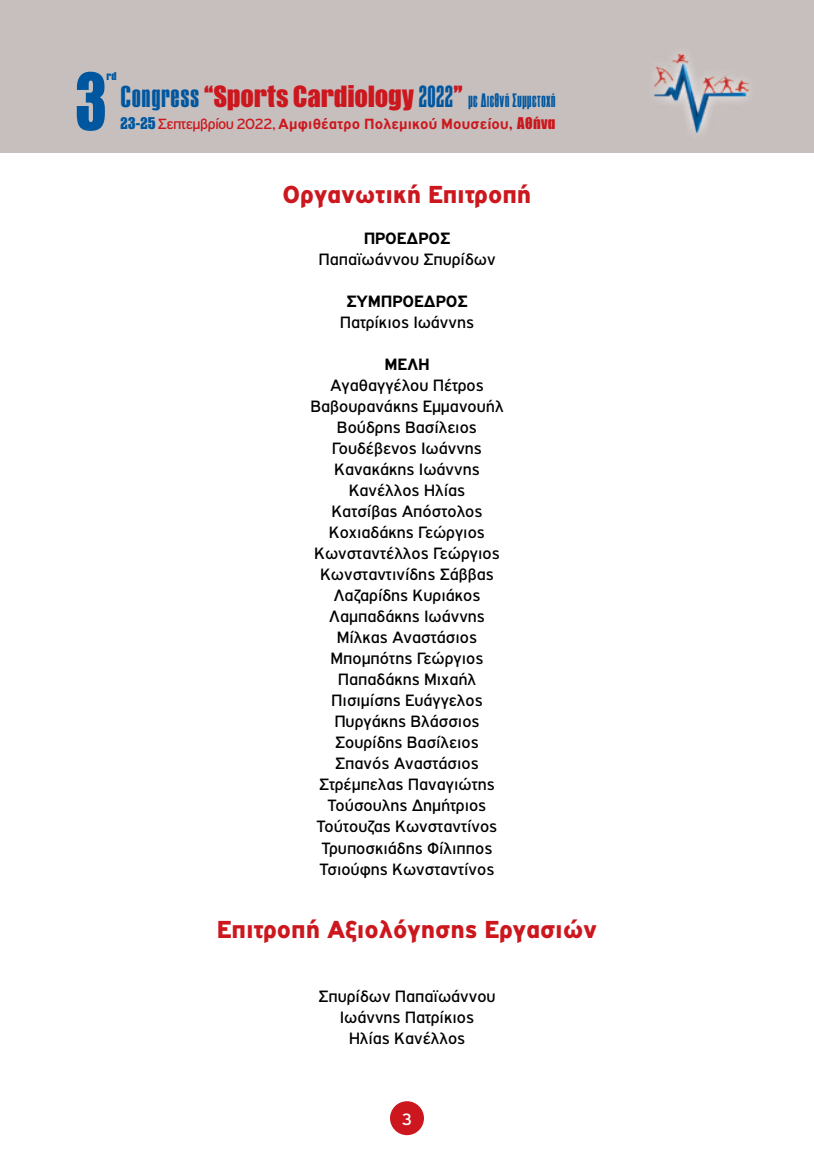
<style>
.page{position:relative;width:814px;height:1166px;background:#fff}
.page>*{position:absolute;margin:0;border:0;box-sizing:border-box;transform-origin:0 0}
.t1{font:900 76.48px "PF Fusion Sans";color:#0057a0;scale:.85 1}
.t2{font:900 28.35px "PF Fusion Sans";letter-spacing:-.01em;color:#cc171e}
.t3{font:900 26.25px "PF Highway Gothic";color:#cc171e}
.t4{font:300 18.2px "PF Fusion Sans";letter-spacing:.01em;color:#0057a0}
.t5{font:17.5px/21px "PF Highway Gothic";color:#000;text-align:center}
.t6{font:700 17.5px "PF Highway Gothic";color:#000}
.t7{font:17.5px "PF Highway Gothic";color:#fff}
.t8{font:700 15.75px "PF Highway Gothic";letter-spacing:.015em;color:#cc171e}
.t9{font:900 10.5px "PF Fusion Sans";color:#0057a0}
.s1{font-weight:300;font-size:28.18px;color:#0057a0}
.s2{font-weight:300;color:#0057a0}
.s3{font-family:"PF Fusion Sans";font-weight:900;color:#0057a0}
.s4{font-weight:400}
.s5{font-family:"PF Fusion Sans";font-weight:900}
</style>
<div class="page">
<div style="left:0;top:0;width:814px;height:152px;background:#c6bfbd"></div>
<div style="left:390px;top:1101px;width:34px;height:34px;background:#cc171e;border-radius:50%"></div>
<img style="left:553px;top:53px;width:245px;height:100px">
<h1 class="t1" style="left:74px;top:54px;width:40px">3</h1>
<p class="t9" style="left:106px;top:69px;width:11px">rd</p>
<h2 class="t2" style="left:120px;top:79px;width:344px"><span class="s1">CONGRESS</span>“Sports Cardiology <span class="s2">2022</span>”</h2>
<p class="t8" style="left:120px;top:115px;width:437px"><span class="s3">23-25</span> <span class="s4">Σεπτεμβρίου 2022,</span> Αμφιθέατρο Πολεμικού Μουσείου, <span class="s5">Αθήνα</span></p>
<p class="t4" style="left:468px;top:90px;width:89px">ΜΕ ΔΙΕΘΝΉ ΣΥΜΜΕΤΟΧΉ</p>
<h3 class="t3" style="left:282px;top:180px;width:250px">Οργανωτική Επιτροπή</h3>
<p class="t6" style="left:363px;top:229px;width:88px">ΠΡΟΕΔΡΟΣ</p>
<p class="t5" style="left:318px;top:249px;width:179px">Παπαϊωάννου Σπυρίδων</p>
<p class="t6" style="left:346px;top:292px;width:123px">ΣΥΜΠΡΟΕΔΡΟΣ</p>
<p class="t5" style="left:340px;top:312px;width:136px">Πατρίκιος Ιωάννης</p>
<p class="t6" style="left:384px;top:355px;width:47px">ΜΕΛΗ</p>
<p class="t5" style="left:310px;top:375px;width:195px">Αγαθαγγέλου Πέτρος<br>Βαβουρανάκης Εμμανουήλ<br>Βούδρης Βασίλειος<br>Γουδέβενος Ιωάννης<br>Κανακάκης Ιωάννης<br>Κανέλλος Ηλίας<br>Κατσίβας Απόστολος<br>Κοχιαδάκης Γεώργιος<br>Κωνσταντέλλος Γεώργιος<br>Κωνσταντινίδης Σάββας<br>Λαζαρίδης Κυριάκος<br>Λαμπαδάκης Ιωάννης<br>Μίλκας Αναστάσιος<br>Μπομπότης Γεώργιος<br>Παπαδάκης Μιχαήλ<br>Πισιμίσης Ευάγγελος<br>Πυργάκης Βλάσσιος<br>Σουρίδης Βασίλειος<br>Σπανός Αναστάσιος<br>Στρέμπελας Παναγιώτης<br>Τούσουλης Δημήτριος<br>Τούτουζας Κωνσταντίνος<br>Τρυποσκιάδης Φίλιππος<br>Τσιούφης Κωνσταντίνος</p>
<h3 class="t3" style="left:217px;top:914px;width:382px">Επιτροπή Αξιολόγησης Εργασιών</h3>
<p class="t5" style="left:318px;top:986px;width:179px">Σπυρίδων Παπαϊωάννου<br>Ιωάννης Πατρίκιος<br>Ηλίας Κανέλλος</p>
<p class="t7" style="left:401px;top:1110px;width:13px">3</p>
</div>
